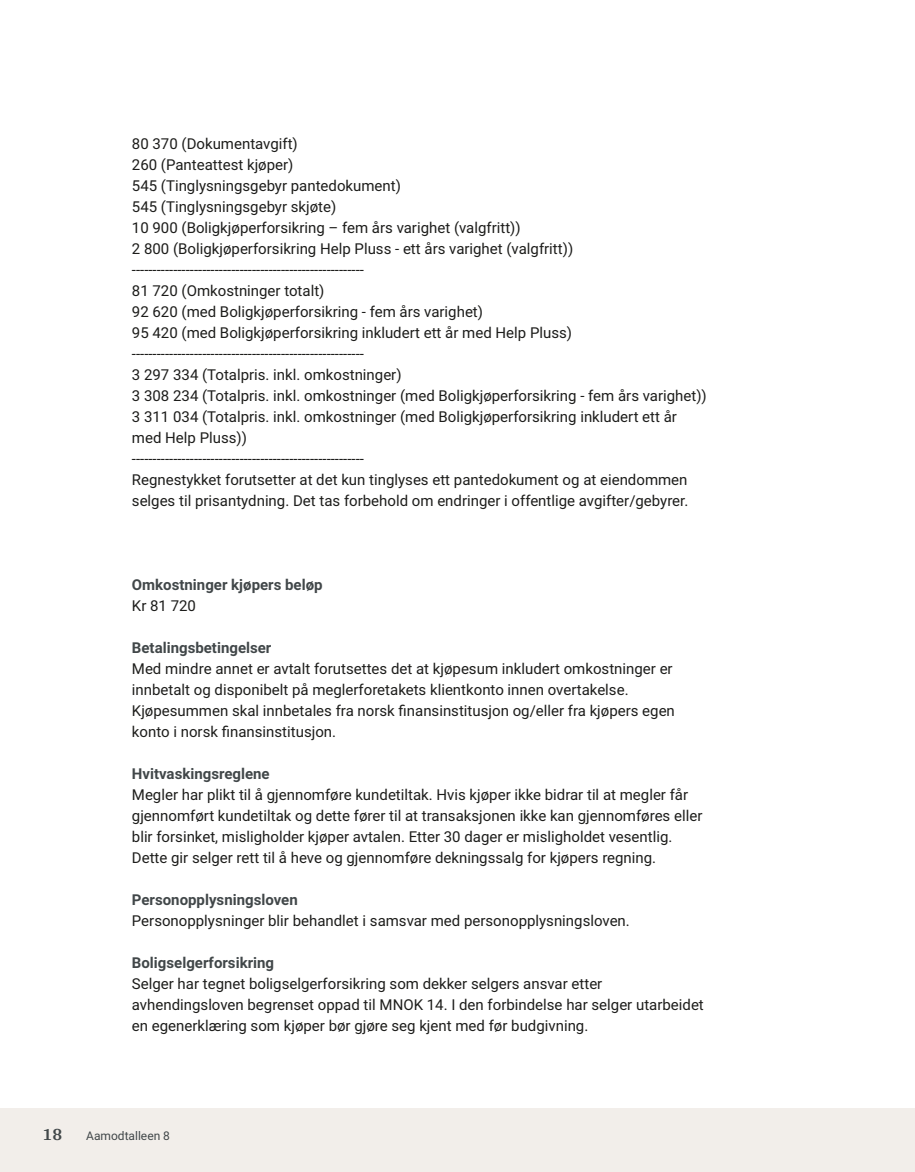
<style>
.page{position:relative;width:915px;height:1172px;background:#fff}
.page>*{position:absolute;margin:0;border:0;box-sizing:border-box;transform-origin:0 0}
.t1{font:700 18px "Arya";color:#414749}
.t2{font:15px/21px "Roboto Vitec";color:#1d1d1b}
.t3{font:700 15px "Roboto Vitec";color:#414749}
.t4{font:12px "Roboto Vitec";color:#414749}
</style>
<div class="page">
<div style="left:0;top:1108px;width:914px;height:64px;background:#f2eeea"></div>
<p class="t2" style="left:132px;top:132px;width:576px">80 370 (Dokumentavgift)<br>260 (Panteattest kjøper)<br>545 (Tinglysningsgebyr pantedokument)<br>545 (Tinglysningsgebyr skjøte)<br>10 900 (Boligkjøperforsikring – fem års varighet (valgfritt))<br>2 800 (Boligkjøperforsikring Help Pluss ‑ ett års varighet (valgfritt)) ‑‑‑‑‑‑‑‑‑‑‑‑‑‑‑‑‑‑‑‑‑‑‑‑‑‑‑‑‑‑‑‑‑‑‑‑‑-------------------<br>81 720 (Omkostninger totalt)<br>92 620 (med Boligkjøperforsikring ‑ fem års varighet)<br>95 420 (med Boligkjøperforsikring inkludert ett år med Help Pluss) ‑‑‑‑‑‑‑‑‑‑‑‑‑‑‑‑‑‑‑‑‑‑‑‑‑‑‑‑‑‑‑‑‑‑‑‑‑-------------------<br>3 297 334 (Totalpris. inkl. omkostninger)<br>3 308 234 (Totalpris. inkl. omkostninger (med Boligkjøperforsikring ‑ fem års varighet))<br>3 311 034 (Totalpris. inkl. omkostninger (med Boligkjøperforsikring inkludert ett år med Help Pluss))<br>‑‑‑‑‑‑‑‑‑‑‑‑‑‑‑‑‑‑‑‑‑‑‑‑‑‑‑‑‑‑‑‑‑‑‑‑‑-------------------<br>Regnestykket forutsetter at det kun tinglyses ett pantedokument og at eiendommen selges til prisantydning. Det tas forbehold om endringer i offentlige avgifter/ gebyrer.</p>
<p class="t3" style="left:132px;top:574px;width:192px">Omkostninger kjøpers beløp</p>
<p class="t2" style="left:132px;top:594px;width:66px">Kr 81 720</p>
<p class="t3" style="left:132px;top:637px;width:141px">Betalingsbetingelser</p>
<p class="t2" style="left:132px;top:657px;width:544px">Med mindre annet er avtalt forutsettes det at kjøpesum inkludert omkostninger er innbetalt og disponibelt på meglerforetakets klientkonto innen overtakelse.<br>Kjøpesummen skal innbetales fra norsk finansinstitusjon og/ eller fra kjøpers egen konto i norsk finansinstitusjon.</p>
<p class="t3" style="left:132px;top:763px;width:139px">Hvitvaskingsreglene</p>
<p class="t2" style="left:132px;top:783px;width:571px">Megler har plikt til å gjennomføre kundetiltak. Hvis kjøper ikke bidrar til at megler får gjennomført kundetiltak og dette fører til at transaksjonen ikke kan gjennomføres eller blir forsinket, misligholder kjøper avtalen. Etter 30 dager er misligholdet vesentlig.<br>Dette gir selger rett til å heve og gjennomføre dekningssalg for kjøpers regning.</p>
<p class="t3" style="left:132px;top:889px;width:167px">Personopplysningsloven</p>
<p class="t2" style="left:132px;top:909px;width:499px">Personopplysninger blir behandlet i samsvar med personopplysningsloven.</p>
<p class="t3" style="left:132px;top:952px;width:144px">Boligselgerforsikring</p>
<p class="t2" style="left:132px;top:972px;width:573px">Selger har tegnet boligselgerforsikring som dekker selgers ansvar etter avhendingsloven begrenset oppad til MNOK 14. I den forbindelse har selger utarbeidet en egenerklæring som kjøper bør gjøre seg kjent med før budgivning.</p>
<p class="t1" style="left:43px;top:1123px;width:21px">18</p>
<p class="t4" style="left:86px;top:1127px;width:85px">Aamodtalleen 8</p>
</div>
